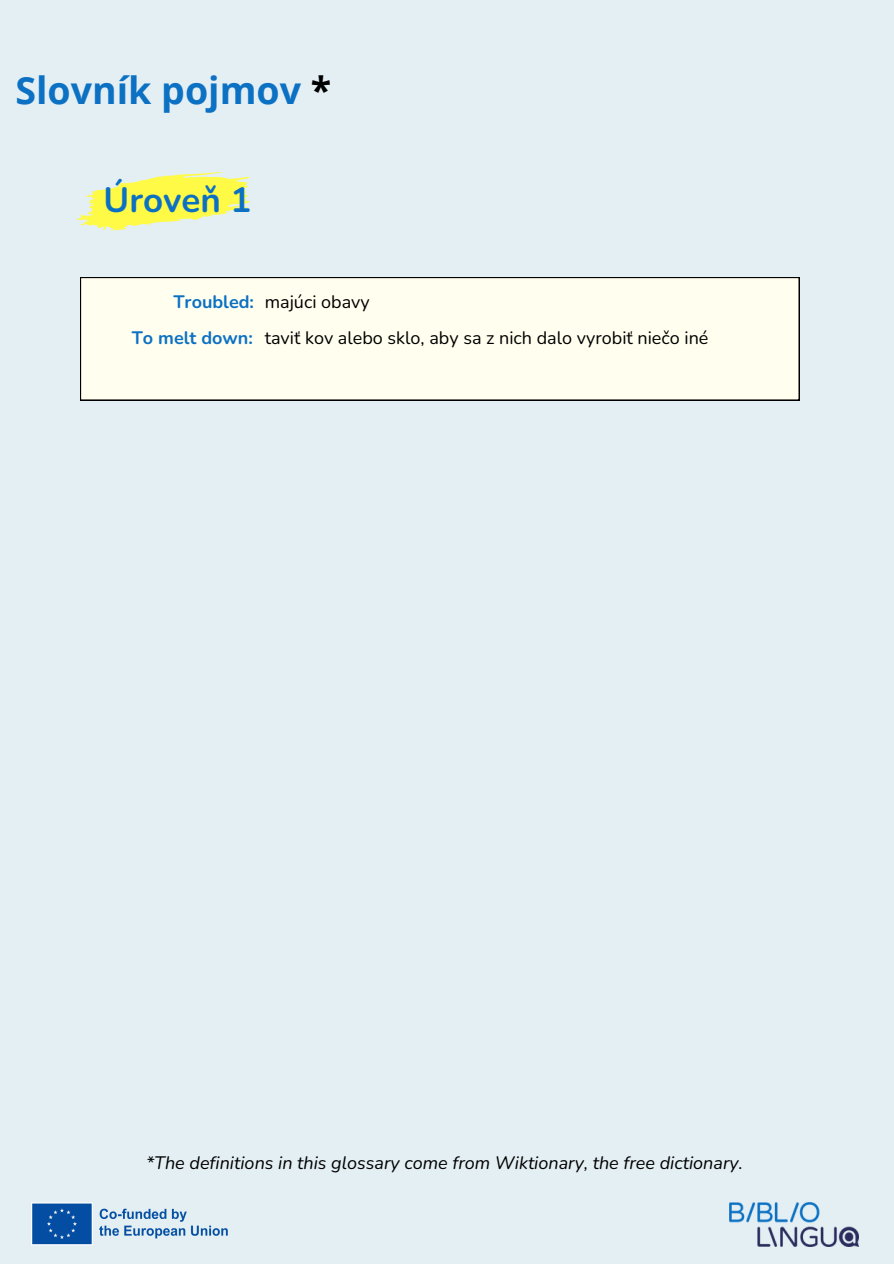
<style>
.page{position:relative;width:894px;height:1264px;background:#fff}
.page>*{position:absolute;margin:0;border:0;box-sizing:border-box;transform-origin:0 0}
.t1{font:700 37.5px "Open Sans";color:#0c71c3}
.t2{font:700 34.95px "Nunito";color:#0c71c3}
.t3{font:italic 18px "Nunito";color:#000}
.t4{font:18px "Nunito";color:#000}
.t5{font:700 18px "Nunito";color:#0c71c3}
.s1{color:#000}
</style>
<div class="page">
<div style="left:0;top:0;width:893px;height:1263px;background:#e4eff4"></div>
<svg style="left:76px;top:172px;width:174px;height:58px"></svg>
<div style="left:80px;top:277px;width:719px;height:123px;background:#fffeef"></div>
<img style="left:729px;top:1202px;width:128px;height:44px">
<img style="left:31px;top:1202px;width:197px;height:43px">
<p class="t1" style="left:15px;top:64px;width:317px">Slovník pojmov <span class="s1">*</span></p>
<h1 class="t2" style="left:104px;top:176px;width:149px">Úroveň 1</h1>
<h1 class="t4" style="left:265px;top:289px;width:107px">majúci obavy</h1>
<h2 class="t5" style="left:173px;top:289px;width:82px">Troubled:</h2>
<h2 class="t5" style="left:132px;top:326px;width:123px">To melt down:</h2>
<p class="t4" style="left:265px;top:326px;width:445px">taviť kov alebo sklo, aby sa z nich dalo vyrobiť niečo iné</p>
<p class="t3" style="left:146px;top:1150px;width:598px">*The definitions in this glossary come from Wiktionary, the free dictionary.</p>
</div>
